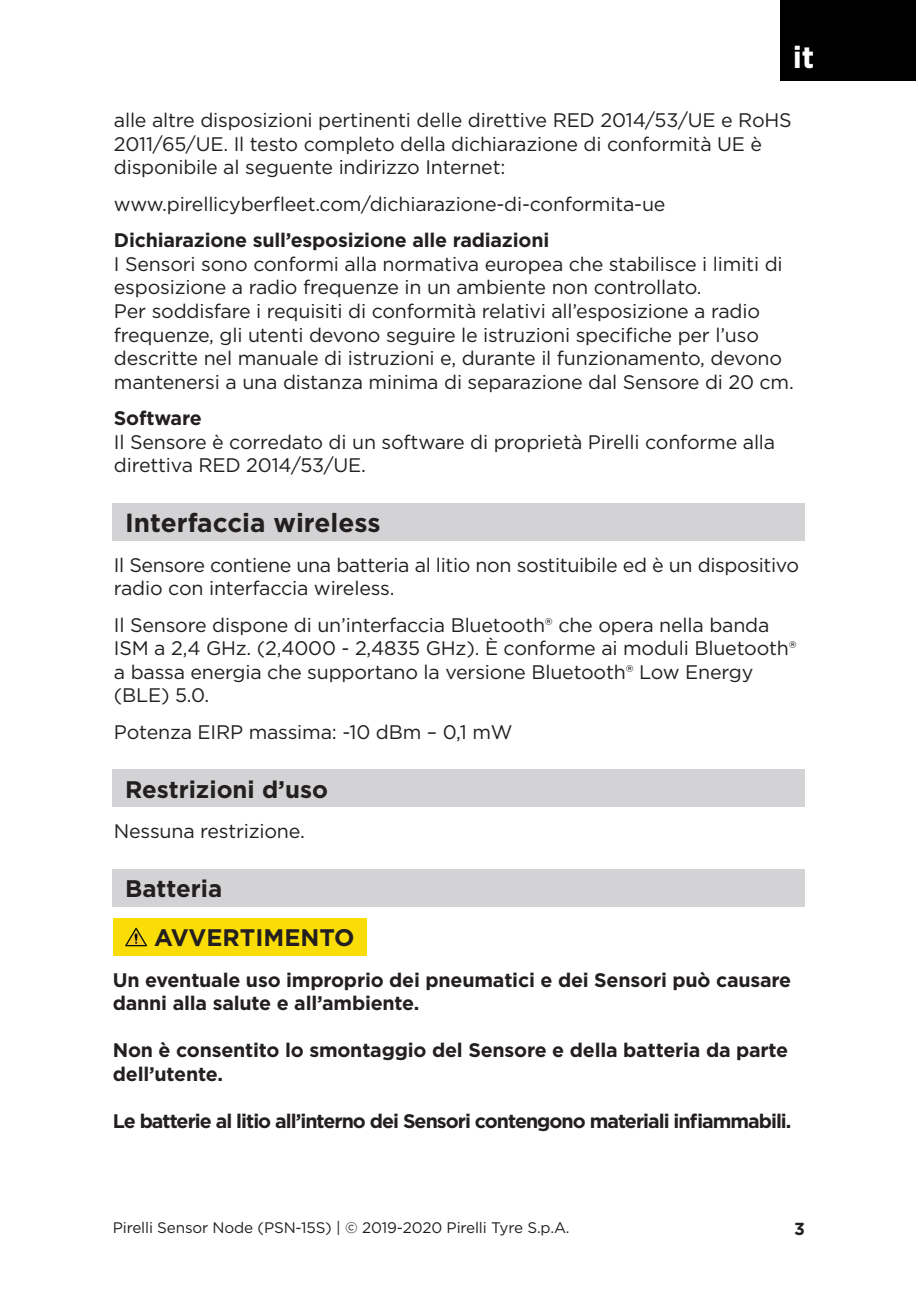
<style>
.page{position:relative;width:918px;height:1298px;background:#fff}
.page>*{position:absolute;margin:0;border:0;box-sizing:border-box;transform-origin:0 0}
.t1{font:700 30.6px "Gotham";color:#fff}
.t2{font:700 26.2px "Gotham";color:#231f20}
.t3{font:700 24px/49.2px "Gotham";color:#231f20}
.t4{font:19.6px/23.6px "Gotham";letter-spacing:-.01em;color:#231f20}
.t5{font:700 19.6px/23.6px "Gotham";letter-spacing:-.01em;color:#231f20}
.t6{font:700 19.6px "Gotham";letter-spacing:-.05em;color:#231f20}
.t7{font:700 17.4px "Gotham";color:#231f20}
.t8{font:15.2px "Gotham";letter-spacing:-.01em;color:#231f20}
</style>
<div class="page">
<div style="left:780px;top:0;width:136px;height:80px;background:#000"></div>
<div style="left:113px;top:503px;width:692px;height:37px;background:#d3d2d5"></div>
<div style="left:113px;top:770px;width:692px;height:37px;background:#d3d2d5"></div>
<div style="left:113px;top:869px;width:692px;height:37px;background:#d3d2d5"></div>
<div style="left:113px;top:918px;width:253px;height:38px;background:#fadd06"></div>
<svg style="left:125px;top:928px;width:22px;height:18px"></svg>
<h1 class="t1" style="left:793px;top:46px;width:23px">it</h1>
<p class="t4" style="left:114px;top:110px;width:679px">alle altre disposizioni pertinenti delle direttive RED 2014/53/UE e RoHS<br>2011/65/UE. Il testo completo della dichiarazione di conformità UE è disponibile al seguente indirizzo Internet:</p>
<p class="t4" style="left:114px;top:193px;width:553px">www.pirellicyberfleet.com/dichiarazione-di-conformita-ue</p>
<p class="t5" style="left:114px;top:230px;width:437px">Dichiarazione sull’esposizione alle radiazioni</p>
<p class="t4" style="left:114px;top:254px;width:681px">I Sensori sono conformi alla normativa europea che stabilisce i limiti di esposizione a radio frequenze in un ambiente non controllato.<br>Per soddisfare i requisiti di conformità relativi all’esposizione a radio frequenze, gli utenti devono seguire le istruzioni specifiche per l’uso descritte nel manuale di istruzioni e, durante il funzionamento, devono mantenersi a una distanza minima di separazione dal Sensore di 20 cm.</p>
<p class="t5" style="left:114px;top:408px;width:89px">Software</p>
<p class="t4" style="left:114px;top:432px;width:663px">Il Sensore è corredato di un software di proprietà Pirelli conforme alla direttiva RED 2014/53/UE.</p>
<h2 class="t2" style="left:125px;top:513px;width:257px">Interfaccia wireless</h2>
<p class="t4" style="left:114px;top:554px;width:687px">Il Sensore contiene una batteria al litio non sostituibile ed è un dispositivo radio con interfaccia wireless.</p>
<p class="t4" style="left:114px;top:614px;width:684px">Il Sensore dispone di un’interfaccia Bluetooth® che opera nella banda ISM a 2,4 GHz. (2,4000 - 2,4835 GHz). È conforme ai moduli Bluetooth® a bassa energia che supportano la versione Bluetooth® Low Energy (BLE) 5.0.</p>
<p class="t4" style="left:114px;top:722px;width:400px">Potenza EIRP massima: -10 dBm – 0,1 mW</p>
<p class="t3" style="left:125px;top:767px;width:204px">Restrizioni d’uso</p>
<p class="t4" style="left:114px;top:821px;width:192px">Nessuna restrizione.</p>
<p class="t3" style="left:154px;top:866px;width:202px;text-indent:-29px">Batteria<br>AVVERTIMENTO</p>
<p class="t5" style="left:113px;top:970px;width:680px">Un eventuale uso improprio dei pneumatici e dei Sensori può causare danni alla salute e all’ambiente.</p>
<p class="t5" style="left:113px;top:1040px;width:677px">Non è consentito lo smontaggio del Sensore e della batteria da parte dell’utente.</p>
<p class="t6" style="left:113px;top:1114px;width:680px">Le batterie al litio all’interno dei Sensori contengono materiali infiammabili.</p>
<p class="t8" style="left:113px;top:1222px;width:458px">Pirelli Sensor Node (PSN-15S) | © 2019-2020 Pirelli Tyre S.p.A.</p>
<p class="t7" style="left:794px;top:1222px;width:12px">3</p>
</div>
